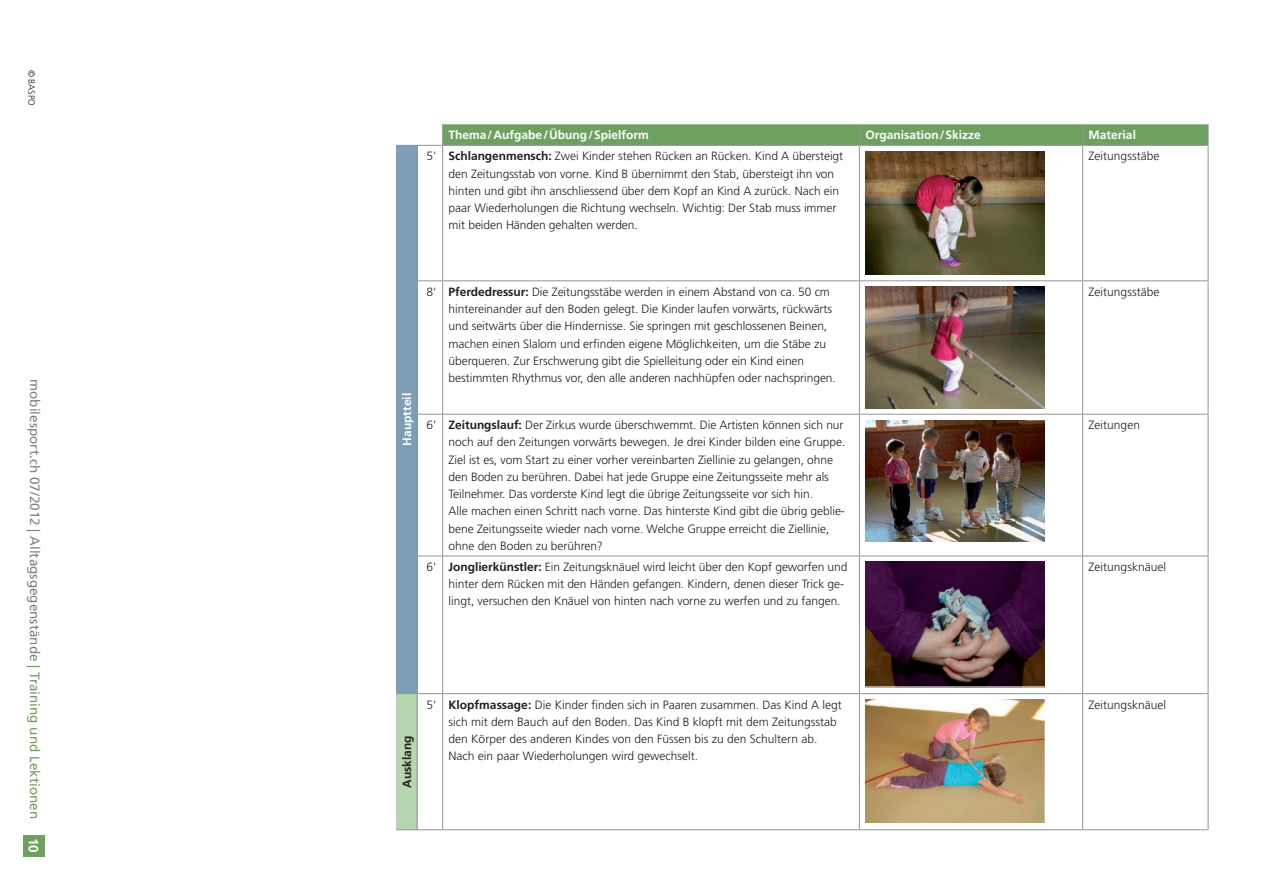
<style>
.page{position:relative;width:1263px;height:893px;background:#fff}
.page>*{position:absolute;margin:0;border:0;box-sizing:border-box;transform-origin:0 0}
.t1{font:13.5px "Frutiger LT";color:#808285}
.t2{font:700 13.5px "Frutiger LT";color:#fff}
.t3{font:300 12px/17.2px "Frutiger LT";letter-spacing:-.005em;color:#231f20}
.t4{font:700 12px "Frutiger LT";color:#fff}
.t5{font:700 12px "Frutiger LT";color:#231f20}
.t6{font:300 9px "Frutiger LT";color:#231f20}
.s1{color:#6ea060}
.s2{font-weight:700}
</style>
<div class="page">
<div style="left:23px;top:836px;width:22px;height:21px;background:#6ea060"></div>
<div style="left:396px;top:145px;width:21px;height:549px;background:#7d9eb7"></div>
<div style="left:396px;top:694px;width:21px;height:136px;background:#b5d6ae"></div>
<hr style="left:859px;top:146px;width:1px;height:134px;background:#939598">
<hr style="left:1082px;top:146px;width:1px;height:134px;background:#939598">
<hr style="left:1208px;top:146px;width:1px;height:134px;background:#939598">
<hr style="left:859px;top:281px;width:1px;height:133px;background:#939598">
<hr style="left:1082px;top:281px;width:1px;height:133px;background:#939598">
<hr style="left:1208px;top:281px;width:1px;height:133px;background:#939598">
<hr style="left:859px;top:415px;width:1px;height:141px;background:#939598">
<hr style="left:1082px;top:415px;width:1px;height:141px;background:#939598">
<hr style="left:1208px;top:415px;width:1px;height:141px;background:#939598">
<hr style="left:859px;top:556px;width:1px;height:137px;background:#939598">
<hr style="left:1082px;top:556px;width:1px;height:137px;background:#939598">
<hr style="left:1208px;top:556px;width:1px;height:137px;background:#939598">
<hr style="left:859px;top:694px;width:1px;height:135px;background:#939598">
<hr style="left:1082px;top:694px;width:1px;height:135px;background:#939598">
<hr style="left:1208px;top:694px;width:1px;height:135px;background:#939598">
<hr style="left:417px;top:146px;width:1px;height:134px;background:#939598">
<hr style="left:442px;top:146px;width:1px;height:134px;background:#939598">
<hr style="left:417px;top:281px;width:1px;height:133px;background:#939598">
<hr style="left:442px;top:281px;width:1px;height:133px;background:#939598">
<hr style="left:417px;top:415px;width:1px;height:141px;background:#939598">
<hr style="left:442px;top:415px;width:1px;height:141px;background:#939598">
<hr style="left:417px;top:556px;width:1px;height:137px;background:#939598">
<hr style="left:442px;top:556px;width:1px;height:137px;background:#939598">
<hr style="left:417px;top:694px;width:1px;height:135px;background:#939598">
<hr style="left:442px;top:694px;width:1px;height:135px;background:#939598">
<svg style="left:396px;top:124px;width:813px;height:22px;background:#7aa66e"></svg>
<svg style="left:417px;top:280px;width:26px;height:1px"></svg>
<hr style="left:443px;top:280px;width:416px;height:1px;background:#939598">
<hr style="left:859px;top:280px;width:224px;height:1px;background:#939598">
<hr style="left:1083px;top:280px;width:125px;height:1px;background:#939598">
<svg style="left:417px;top:414px;width:26px;height:1px"></svg>
<hr style="left:443px;top:414px;width:416px;height:1px;background:#939598">
<hr style="left:859px;top:414px;width:224px;height:1px;background:#939598">
<hr style="left:1083px;top:414px;width:125px;height:1px;background:#939598">
<svg style="left:418px;top:556px;width:25px;height:1px"></svg>
<hr style="left:443px;top:556px;width:416px;height:1px;background:#939598">
<hr style="left:859px;top:556px;width:224px;height:1px;background:#939598">
<hr style="left:1083px;top:556px;width:125px;height:1px;background:#939598">
<svg style="left:396px;top:693px;width:47px;height:1px"></svg>
<hr style="left:443px;top:693px;width:416px;height:1px;background:#939598">
<hr style="left:859px;top:693px;width:224px;height:1px;background:#939598">
<hr style="left:1083px;top:693px;width:125px;height:1px;background:#939598">
<svg style="left:396px;top:829px;width:47px;height:1px"></svg>
<hr style="left:443px;top:829px;width:416px;height:1px;background:#939598">
<hr style="left:859px;top:829px;width:224px;height:1px;background:#939598">
<hr style="left:1083px;top:829px;width:125px;height:1px;background:#939598">
<img style="left:865px;top:151px;width:179px;height:124px">
<img style="left:865px;top:287px;width:179px;height:121px">
<img style="left:865px;top:420px;width:179px;height:122px">
<img style="left:865px;top:562px;width:179px;height:125px">
<img style="left:865px;top:700px;width:179px;height:123px">
<p class="t6" style="left:37px;top:70px;width:38px;rotate:90deg">© BASPO</p>
<p class="t1" style="left:43px;top:379px;width:441px;rotate:90deg">mobilesport.ch 07/2012 | Alltagsgegenstände <span class="s1">| Training und Lektionen</span></p>
<p class="t2" style="left:42px;top:838px;width:17px;rotate:90deg">10</p>
<p class="t4" style="left:449px;top:128px;width:202px">Thema/Aufgabe/Übung/Spielform</p>
<p class="t4" style="left:865px;top:128px;width:117px">Organisation/Skizze</p>
<p class="t4" style="left:1089px;top:128px;width:49px">Material</p>
<p class="t3" style="left:449px;top:148px;width:396px;text-indent:-22px">5' <span class="s2">Schlangenmensch:</span> Zwei Kinder stehen Rücken an Rücken. Kind A übersteigt den Zeitungsstab von vorne. Kind B übernimmt den Stab, übersteigt ihn von hinten und gibt ihn anschliessend über dem Kopf an Kind A zurück. Nach ein paar Wiederholungen die Richtung wechseln. Wichtig: Der Stab muss immer mit beiden Händen gehalten werden.</p>
<p class="t3" style="left:1089px;top:148px;width:72px">Zeitungsstäbe</p>
<p class="t4" style="left:400px;top:446px;width:54px;rotate:-90deg">Hauptteil</p>
<p class="t3" style="left:449px;top:283px;width:389px;text-indent:-22px">8' <span class="s2">Pferdedressur:</span> Die Zeitungsstäbe werden in einem Abstand von ca. 50 cm hintereinander auf den Boden gelegt. Die Kinder laufen vorwärts, rückwärts und seitwärts über die Hindernisse. Sie springen mit geschlossenen Beinen, machen einen Slalom und erfinden eigene Möglichkeiten, um die Stäbe zu überqueren. Zur Erschwerung gibt die Spielleitung oder ein Kind einen bestimmten Rhythmus vor, den alle anderen nachhüpfen oder nachspringen.</p>
<p class="t3" style="left:1089px;top:283px;width:72px">Zeitungsstäbe</p>
<p class="t3" style="left:449px;top:417px;width:398px;text-indent:-22px">6' <span class="s2">Zeitungslauf:</span> Der Zirkus wurde überschwemmt. Die Artisten können sich nur noch auf den Zeitungen vorwärts bewegen. Je drei Kinder bilden eine Gruppe.<br>Ziel ist es, vom Start zu einer vorher vereinbarten Ziellinie zu gelangen, ohne den Boden zu berühren. Dabei hat jede Gruppe eine Zeitungsseite mehr als Teilnehmer. Das vorderste Kind legt die übrige Zeitungsseite vor sich hin.<br>Alle machen einen Schritt nach vorne. Das hinterste Kind gibt die übrig geblie&shy;bene Zeitungsseite wieder nach vorne. Welche Gruppe erreicht die Ziellinie, ohne den Boden zu berühren?</p>
<p class="t3" style="left:1089px;top:417px;width:53px">Zeitungen</p>
<p class="t3" style="left:449px;top:558px;width:400px;text-indent:-22px">6' <span class="s2">Jonglierkünstler:</span> Ein Zeitungsknäuel wird leicht über den Kopf geworfen und hinter dem Rücken mit den Händen gefangen. Kindern, denen dieser Trick ge&shy;lingt, versuchen den Knäuel von hinten nach vorne zu werfen und zu fangen.</p>
<p class="t3" style="left:1089px;top:558px;width:79px">Zeitungsknäuel</p>
<p class="t5" style="left:400px;top:788px;width:54px;rotate:-90deg">Ausklang</p>
<p class="t3" style="left:449px;top:696px;width:395px;text-indent:-22px">5' <span class="s2">Klopfmassage:</span> Die Kinder finden sich in Paaren zusammen. Das Kind A legt sich mit dem Bauch auf den Boden. Das Kind B klopft mit dem Zeitungsstab den Körper des anderen Kindes von den Füssen bis zu den Schultern ab.<br>Nach ein paar Wiederholungen wird gewechselt.</p>
<p class="t3" style="left:1089px;top:696px;width:79px">Zeitungsknäuel</p>
</div>
